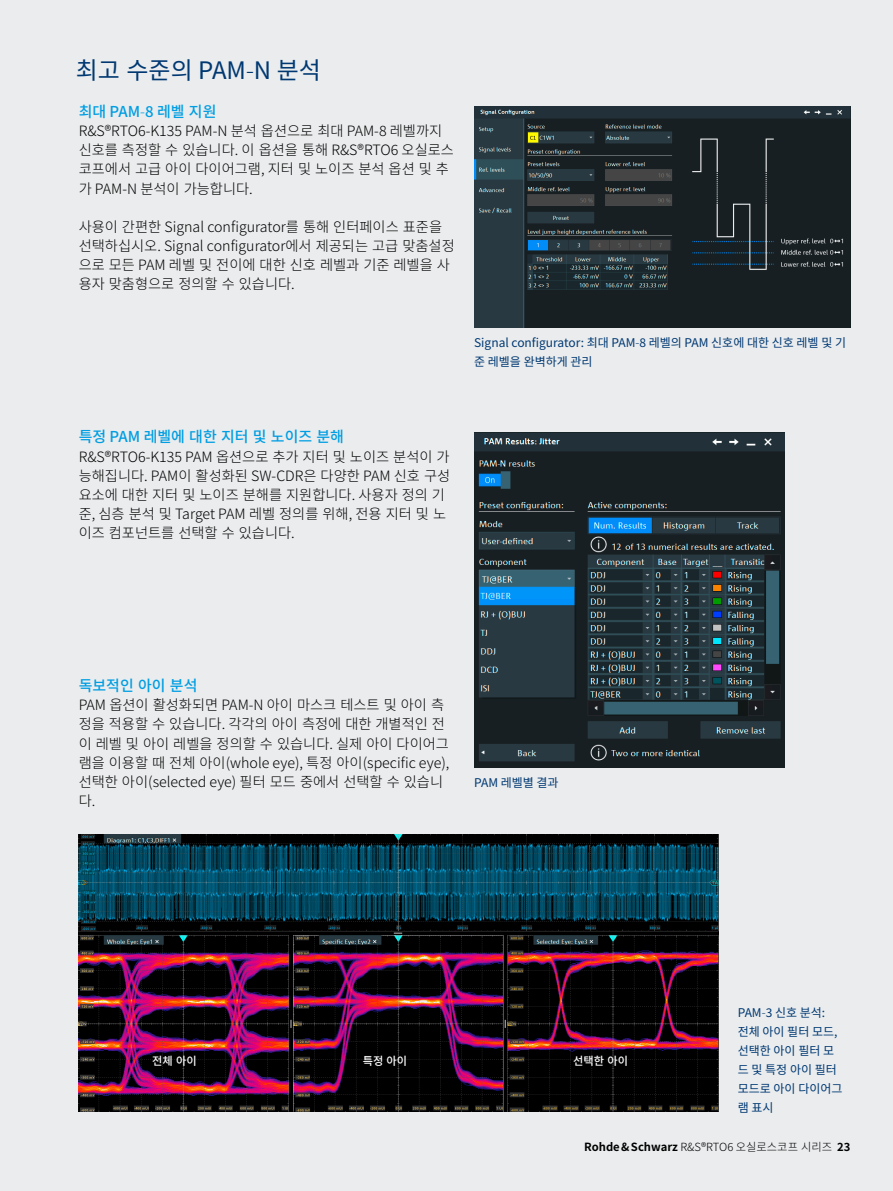
<style>
.page{position:relative;width:893px;height:1191px;background:#eaeced}
.page>*{position:absolute;margin:0;border:0;box-sizing:border-box;transform-origin:0 0}
.Mittlere_Headline_blau{font:24px "Source Han Sans K";color:#003872}
.Absatzfett_cyan{font:500 15px "Source Han Sans K";color:#009ee3}
.Haupttext_ohne_Abstand{font:300 14.25px/19.2px "Source Han Sans K";color:#000}
.Haupttext{font:300 14.25px/19.2px "Source Han Sans K";color:#000}
.Bildunterschrift{font:12px/19.2px "Source Han Sans K";color:#003872}
.t1{font:300 11.25px "Source Han Sans K";color:#000}
.Grafiktext_7_5_pt_fett{font:500 11.25px "Source Han Sans K";color:#fff}
.s1{font-family:"Linotype Univers 330";font-weight:300}
.s2{font-family:"Linotype Univers 330"}
.s3{font-weight:700}
</style>
<div class="page">
<img style="left:474px;top:107px;width:376px;height:220px">
<img style="left:474px;top:432px;width:310px;height:335px">
<img style="left:79px;top:835px;width:640px;height:276px">
<p class="Mittlere_Headline_blau" style="left:76px;top:56px;width:247px">최고 수준의 PAM<span class="s1">-</span>N 분석</p>
<p class="Absatzfett_cyan" style="left:79px;top:103px;width:139px">최대 PAM<span class="s1">-</span>8 레벨 지원</p>
<p class="Haupttext_ohne_Abstand" style="left:79px;top:122px;width:377px">R&amp;S®RTO6<span class="s2">-</span>K135 PAM<span class="s2">-</span>N 분석 옵션으로 최대 PAM<span class="s2">-</span>8 레벨까지 신호를 측정할 수 있습니다. 이 옵션을 통해 R&amp;S®RTO6 오실로스 코프에서 고급 아이 다이어그램, 지터 및 노이즈 분석 옵션 및 추 가 PAM<span class="s2">-</span>N 분석이 가능합니다.</p>
<p class="Haupttext" style="left:79px;top:217px;width:378px">사용이 간편한 Signal configurator를 통해 인터페이스 표준을 선택하십시오. Signal configurator에서 제공되는 고급 맞춤설정 으로 모든 PAM 레벨 및 전이에 대한 신호 레벨과 기준 레벨을 사 용자 맞춤형으로 정의할 수 있습니다.</p>
<p class="Bildunterschrift" style="left:474px;top:333px;width:373px">Signal configurator: 최대 PAM<span class="s1">-</span>8 레벨의 PAM 신호에 대한 신호 레벨 및 기 준 레벨을 완벽하게 관리</p>
<p class="Absatzfett_cyan" style="left:79px;top:428px;width:267px">특정 PAM 레벨에 대한 지터 및 노이즈 분해</p>
<p class="Haupttext_ohne_Abstand" style="left:79px;top:447px;width:373px">R&amp;S®RTO6<span class="s2">-</span>K135 PAM 옵션으로 추가 지터 및 노이즈 분석이 가 능해집니다. PAM이 활성화된 SW<span class="s2">-</span>CDR은 다양한 PAM 신호 구성 요소에 대한 지터 및 노이즈 분해를 지원합니다. 사용자 정의 기 준, 심층 분석 및 Target PAM 레벨 정의를 위해, 전용 지터 및 노 이즈 컴포넌트를 선택할 수 있습니다.</p>
<p class="Absatzfett_cyan" style="left:79px;top:677px;width:120px">독보적인 아이 분석</p>
<p class="Haupttext_ohne_Abstand" style="left:79px;top:696px;width:372px">PAM 옵션이 활성화되면 PAM<span class="s2">-</span>N 아이 마스크 테스트 및 아이 측 정을 적용할 수 있습니다. 각각의 아이 측정에 대한 개별적인 전 이 레벨 및 아이 레벨을 정의할 수 있습니다. 실제 아이 다이어그 램을 이용할 때 전체 아이(whole eye), 특정 아이(specific eye), 선택한 아이(selected eye) 필터 모드 중에서 선택할 수 있습니 다.</p>
<p class="Bildunterschrift" style="left:474px;top:773px;width:86px">PAM 레벨별 결과</p>
<p class="Grafiktext_7_5_pt_fett" style="left:152px;top:1054px;width:46px">전체 아이</p>
<p class="Grafiktext_7_5_pt_fett" style="left:363px;top:1054px;width:46px">특정 아이</p>
<p class="Grafiktext_7_5_pt_fett" style="left:573px;top:1054px;width:56px">선택한 아이</p>
<p class="Bildunterschrift" style="left:738px;top:1002px;width:106px">PAM<span class="s1">-</span>3 신호 분석: 전체 아이 필터 모드, 선택한 아이 필터 모 드 및 특정 아이 필터 모드로 아이 다이어그 램 표시</p>
<p class="t1" style="left:584px;top:1140px;width:268px"><span class="s3">Rohde&amp;Schwarz</span> R&amp;S®RTO6 오실로스코프 시리즈 <span class="s3">23</span></p>
</div>
